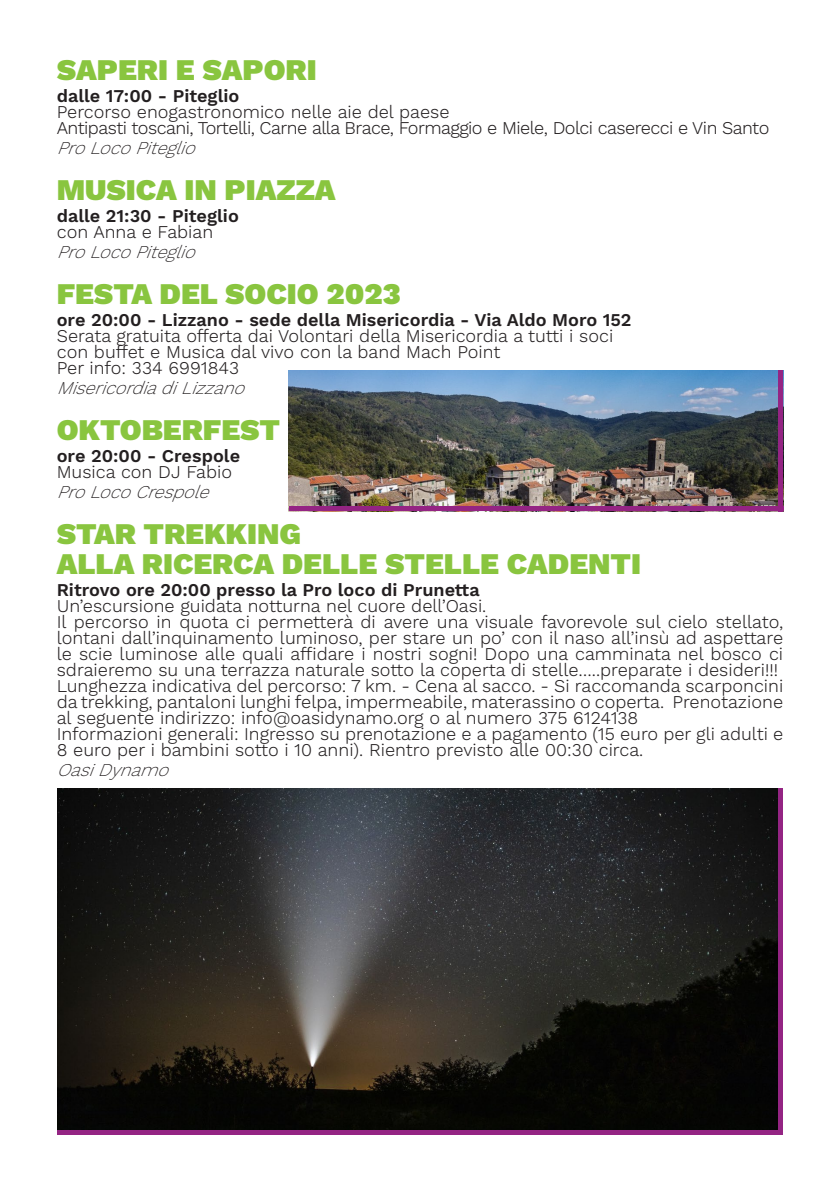
<style>
.page{position:relative;width:840px;height:1191px;background:#fff}
.page>*{position:absolute;margin:0;border:0;box-sizing:border-box;transform-origin:0 0}
.t1{font:900 30px/30px "Work Sans";color:#89c53f}
.t2{font:300 18px/16px "Work Sans";color:#231f20}
.t3{font:600 18px "Work Sans";color:#231f20}
.t4{font:300 18px/16px "Work Sans";letter-spacing:-.03em;color:#231f20}
.t5{font:italic 200 18px "Work Sans";color:#231f20}
</style>
<div class="page">
<img style="left:57px;top:788px;width:720px;height:341px">
<img style="left:289px;top:370px;width:489px;height:136px">
<div style="left:289px;top:506px;width:493px;height:5px;background:#942483"></div>
<div style="left:57px;top:1129px;width:725px;height:5px;background:#942483"></div>
<hr style="left:778px;top:370px;width:4px;height:141px;background:#942483">
<div style="left:777px;top:788px;width:5px;height:346px;background:#942483"></div>
<h1 class="t1" style="left:57px;top:56px;width:261px">SAPERI E SAPORI</h1>
<p class="t3" style="left:57px;top:85px;width:184px">dalle 17:00 - Piteglio</p>
<p class="t4" style="left:57px;top:104px;width:713px">Percorso enogastronomico nelle aie del paese<br>Antipasti toscani, Tortelli, Carne alla Brace, Formaggio e Miele, Dolci caserecci e Vin Santo</p>
<p class="t5" style="left:57px;top:137px;width:148px">ProLocoPiteglio</p>
<h1 class="t1" style="left:57px;top:176px;width:280px">MUSICA IN PIAZZA</h1>
<p class="t3" style="left:57px;top:205px;width:183px">dalle 21:30 - Piteglio</p>
<p class="t2" style="left:57px;top:224px;width:158px">con Anna e Fabian</p>
<p class="t5" style="left:57px;top:241px;width:148px">ProLocoPiteglio</p>
<h1 class="t1" style="left:57px;top:280px;width:345px">FESTA DEL SOCIO 2023</h1>
<p class="t3" style="left:57px;top:309px;width:576px">ore 20:00 - Lizzano - sede della Misericordia - Via Aldo Moro 152</p>
<p class="t2" style="left:57px;top:328px;width:557px">Serata gratuita offerta dai Volontari della Misericordia a tutti i soci con buffet e Musica dal vivo con la band Mach Point<br>Per info: 334 6991843</p>
<p class="t5" style="left:57px;top:377px;width:197px">MisericordiadiLizzano</p>
<h1 class="t1" style="left:57px;top:416px;width:225px">OKTOBERFEST</h1>
<p class="t3" style="left:57px;top:445px;width:185px">ore 20:00 - Crespole</p>
<p class="t2" style="left:57px;top:464px;width:177px">Musica con DJ Fabio</p>
<p class="t5" style="left:57px;top:481px;width:161px">ProLocoCrespole</p>
<h1 class="t1" style="left:57px;top:520px;width:585px">STAR TREKKING<br>ALLA RICERCA DELLE STELLE CADENTI</h1>
<p class="t3" style="left:57px;top:579px;width:424px">Ritrovo ore 20:00 presso la Pro loco di Prunetta</p>
<p class="t2" style="left:57px;top:598px;width:727px">Un’escursione guidata notturna nel cuore dell’Oasi.<br>Il percorso in quota ci permetterà di avere una visuale favorevole sul cielo stellato, lontani dall’inquinamento luminoso, per stare un po’ con il naso all’insù ad aspettare le scie luminose alle quali affidare i nostri sogni! Dopo una camminata nel bosco ci sdraieremo su una terrazza naturale sotto la coperta di stelle…..preparate i desideri!!!<br>Lunghezza indicativa del percorso: 7 km. - Cena al sacco. - Si raccomanda scarponcini da trekking, pantaloni lunghi felpa, impermeabile, materassino o coperta. Prenotazione al seguente indirizzo: info@oasidynamo.org o al numero 375 6124138<br>Informazioni generali: Ingresso su prenotazione e a pagamento (15 euro per gli adulti e 8 euro per i bambini sotto i 10 anni). Rientro previsto alle 00:30 circa.</p>
<p class="t5" style="left:57px;top:759px;width:121px">OasiDynamo</p>
</div>
